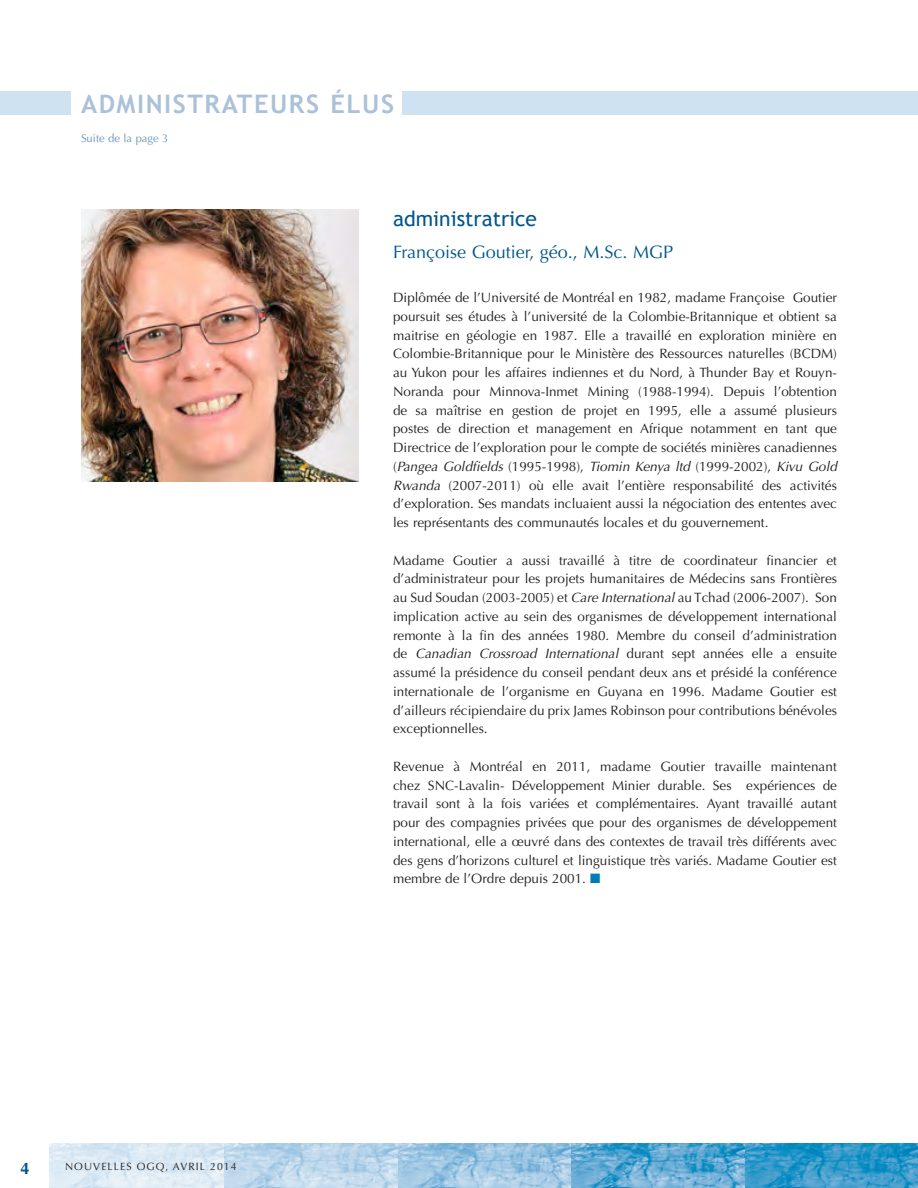
<style>
.page{position:relative;width:918px;height:1188px;background:#fff}
.page>*{position:absolute;margin:0;border:0;box-sizing:border-box;transform-origin:0 0}
.titre{font:700 25.5px "Trebuchet MS";letter-spacing:.06em;color:#abc1da}
.Heading_2{font:21px "Trebuchet MS";color:#00568d}
.t1{font:18px "Optima";color:#00568d}
.t2{font:700 16.5px "Optima";color:#00568d}
.t3{font:13.5px/18.8px "Optima";color:#231f20;text-align:justify}
.t4{font:11.25px "Optima";color:#6995be}
.t5{font:10.5px "Optima";letter-spacing:.1em;color:#231f20}
.s1{font-style:italic}
.s2{color:#007cb7}
</style>
<div class="page">
<img style="left:744px;top:1144px;width:174px;height:44px">
<svg style="left:571px;top:1144px;width:173px;height:44px;background:#5ca8d2"></svg>
<svg style="left:397px;top:1144px;width:174px;height:44px;background:#9dc5e2"></svg>
<svg style="left:224px;top:1144px;width:173px;height:44px;background:#bcd6ea"></svg>
<svg style="left:50px;top:1144px;width:174px;height:44px;background:#dce9f4"></svg>
<img style="left:81px;top:209px;width:278px;height:273px">
<div style="left:0;top:91px;width:71px;height:24px;background:#cfe2f1"></div>
<div style="left:403px;top:91px;width:515px;height:24px;background:#cfe2f1"></div>
<p class="titre" style="left:81px;top:88px;width:315px">ADMINISTRATEURS ÉLUS</p>
<p class="t4" style="left:81px;top:132px;width:89px">Suite de la page 3</p>
<p class="t2" style="left:20px;top:1158px;width:11px">4</p>
<p class="t5" style="left:65px;top:1161px;width:173px">NOUVELLES OGQ, AVRIL 2014</p>
<p class="Heading_2" style="left:393px;top:206px;width:145px">administratrice</p>
<p class="t1" style="left:393px;top:242px;width:281px">Françoise Goutier, géo., M.Sc. MGP</p>
<p class="t3" style="left:393px;top:288px;width:445px">Diplômée de l’Université de Montréal en 1982, madame Françoise Goutier poursuit ses études à l’université de la Colombie-Britannique et obtient sa maitrise en géologie en 1987. Elle a travaillé en exploration minière en Colombie-Britannique pour le Ministère des Ressources naturelles (BCDM) au Yukon pour les affaires indiennes et du Nord, à Thunder Bay et Rouyn-Noranda pour Minnova-Inmet Mining (1988-1994). Depuis l’obtention de sa maîtrise en gestion de projet en 1995, elle a assumé plusieurs postes de direction et management en Afrique notamment en tant que Directrice de l’exploration pour le compte de sociétés minières canadiennes (<span class="s1">Pangea Goldfields</span> (1995-1998), <span class="s1">Tiomin Kenya ltd</span> (1999-2002), <span class="s1">Kivu Gold Rwanda</span> (2007-2011) où elle avait l’entière responsabilité des activités d’exploration. Ses mandats incluaient aussi la négociation des ententes avec les représentants des communautés locales et du gouvernement.</p>
<p class="t3" style="left:393px;top:551px;width:445px">Madame Goutier a aussi travaillé à titre de coordinateur financier et d’administrateur pour les projets humanitaires de Médecins sans Frontières au Sud Soudan (2003-2005) et <span class="s1">Care International</span> au Tchad (2006-2007). Son implication active au sein des organismes de développement international remonte à la fin des années 1980. Membre du conseil d’administration de <span class="s1">Canadian Crossroad International</span> durant sept années elle a ensuite assumé la présidence du conseil pendant deux ans et présidé la conférence internationale de l’organisme en Guyana en 1996. Madame Goutier est d’ailleurs récipiendaire du prix James Robinson pour contributions bénévoles exceptionnelles.</p>
<p class="t3" style="left:393px;top:757px;width:445px">Revenue à Montréal en 2011, madame Goutier travaille maintenant chez SNC-Lavalin- Développement Minier durable. Ses expériences de travail sont à la fois variées et complémentaires. Ayant travaillé autant pour des compagnies privées que pour des organismes de développement international, elle a œuvré dans des contextes de travail très différents avec des gens d’horizons culturel et linguistique très variés. Madame Goutier est membre de l’Ordre depuis 2001. <span class="s2">■</span></p>
</div>
